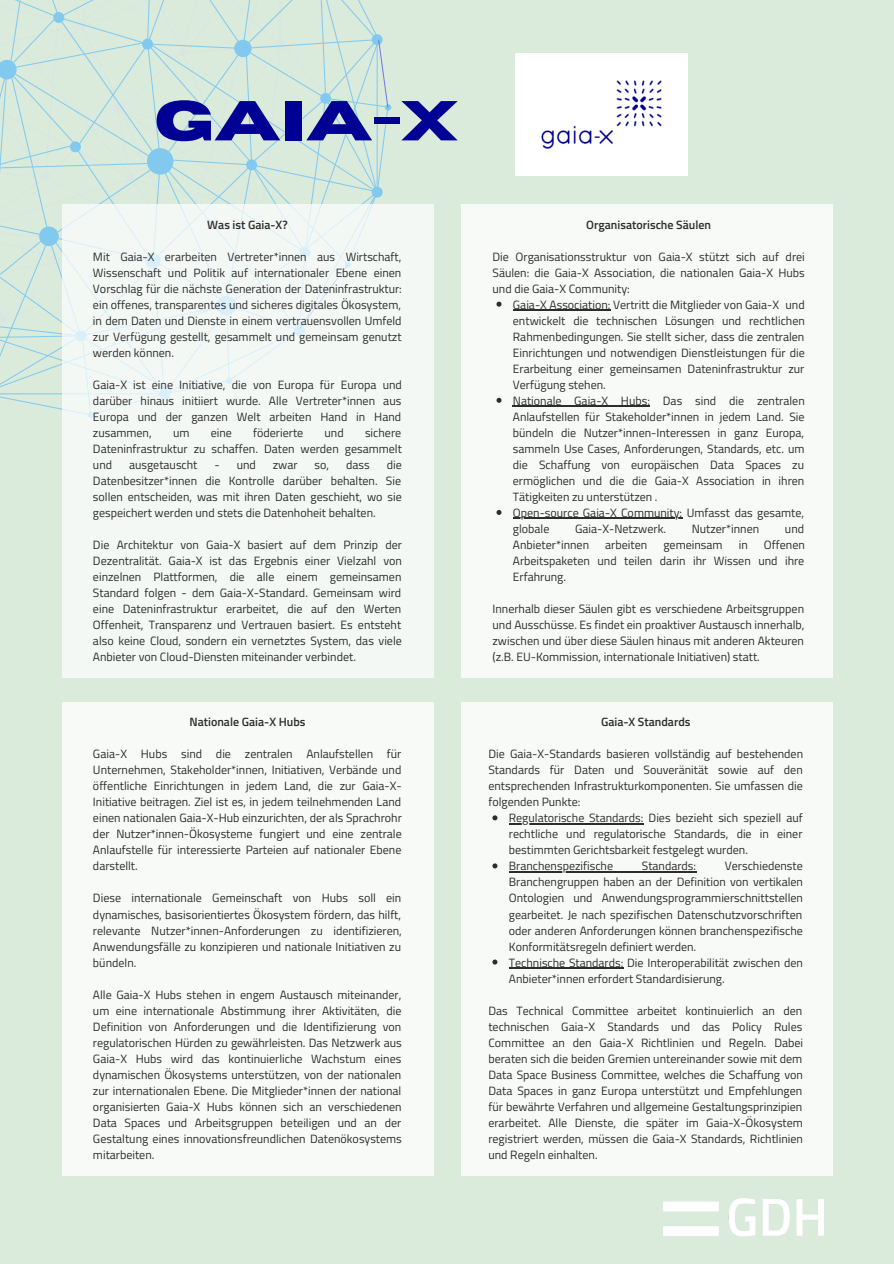
<style>
.page{position:relative;width:894px;height:1264px;background:#fff}
.page>*{position:absolute;margin:0;border:0;box-sizing:border-box;transform-origin:0 0}
.t1{font:700 56.1px "Horizon";color:#000094}
.t2{font:12px/16px "Titillium Web";color:#2d2d2d;text-align:justify}
.t3{font:600 12px "Titillium Web";color:#2d2d2d}
</style>
<div class="page">
<div style="left:0;top:0;width:893px;height:1263px;background:#daeadb"></div>
<svg style="left:0;top:0;width:391px;height:410px"></svg>
<div style="left:62px;top:204px;width:371px;height:473px;background:#f4f8f4"></div>
<div style="left:62px;top:702px;width:371px;height:473px;background:#f7faf7"></div>
<div style="left:461px;top:702px;width:371px;height:473px;background:#f7faf7"></div>
<div style="left:461px;top:204px;width:371px;height:473px;background:#f7faf7"></div>
<img style="left:663px;top:1198px;width:161px;height:39px">
<div style="left:515px;top:54px;width:172px;height:121px;background:#fff"></div>
<svg style="left:496px;top:302px;width:5px;height:5px"></svg>
<hr style="left:512px;top:310px;width:98px;height:1px;background:#2d2d2d">
<svg style="left:496px;top:398px;width:5px;height:5px"></svg>
<hr style="left:512px;top:406px;width:137px;height:1px;background:#2d2d2d">
<svg style="left:496px;top:510px;width:5px;height:5px"></svg>
<hr style="left:512px;top:518px;width:170px;height:1px;background:#2d2d2d">
<svg style="left:492px;top:815px;width:5px;height:5px"></svg>
<hr style="left:508px;top:823px;width:135px;height:1px;background:#2d2d2d">
<svg style="left:492px;top:863px;width:5px;height:5px"></svg>
<hr style="left:508px;top:871px;width:188px;height:1px;background:#2d2d2d">
<svg style="left:492px;top:959px;width:5px;height:5px"></svg>
<hr style="left:508px;top:967px;width:115px;height:1px;background:#2d2d2d">
<p class="t1" style="left:154px;top:93px;width:305px">GAIA-X</p>
<p class="t3" style="left:207px;top:215px;width:82px">Was ist Gaia-X?</p>
<p class="t2" style="left:93px;top:248px;width:310px">Mit Gaia-X erarbeiten Vertreter*innen aus Wirtschaft, Wissenschaft und Politik auf internationaler Ebene einen Vorschlag für die nächste Generation der Dateninfrastruktur: ein offenes, transparentes und sicheres digitales Ökosystem, in dem Daten und Dienste in einem vertrauensvollen Umfeld zur Verfügung gestellt, gesammelt und gemeinsam genutzt werden können.</p>
<p class="t2" style="left:93px;top:376px;width:310px">Gaia-X ist eine Initiative, die von Europa für Europa und darüber hinaus initiiert wurde. Alle Vertreter*innen aus Europa und der ganzen Welt arbeiten Hand in Hand zusammen,</p>
<p class="t2" style="left:173px;top:424px;width:18px">um</p>
<p class="t2" style="left:211px;top:424px;width:23px">eine</p>
<p class="t2" style="left:253px;top:424px;width:52px">föderierte</p>
<p class="t2" style="left:324px;top:424px;width:21px">und</p>
<p class="t2" style="left:93px;top:424px;width:310px;text-indent:272px">sichere Dateninfrastruktur zu schaffen. Daten werden gesammelt und</p>
<p class="t2" style="left:93px;top:456px;width:310px;text-indent:293px">die Datenbesitzer*innen die Kontrolle darüber behalten. Sie sollen entscheiden, was mit ihren Daten geschieht, wo sie gespeichert werden und stets die Datenhoheit behalten.</p>
<p class="t2" style="left:93px;top:536px;width:310px">Die Architektur von Gaia-X basiert auf dem Prinzip der Dezentralität. Gaia-X ist das Ergebnis einer Vielzahl von einzelnen Plattformen, die alle einem gemeinsamen Standard folgen - dem Gaia-X-Standard. Gemeinsam wird eine Dateninfrastruktur erarbeitet, die auf den Werten Offenheit, Transparenz und Vertrauen basiert. Es entsteht also keine Cloud, sondern ein vernetztes System, das viele Anbieter von Cloud-Diensten miteinander verbindet.</p>
<p class="t2" style="left:129px;top:456px;width:70px">ausgetauscht</p>
<p class="t2" style="left:214px;top:456px;width:43px">- und</p>
<p class="t2" style="left:273px;top:456px;width:26px">zwar</p>
<p class="t2" style="left:314px;top:456px;width:16px">so,</p>
<p class="t2" style="left:346px;top:456px;width:25px">dass</p>
<p class="t3" style="left:189px;top:712px;width:117px">Nationale Gaia-X Hubs</p>
<p class="t2" style="left:93px;top:745px;width:310px">Gaia-X Hubs sind die zentralen Anlaufstellen für Unternehmen, Stakeholder*innen, Initiativen, Verbände und öffentliche Einrichtungen in jedem Land, die zur Gaia-X-Initiative beitragen. Ziel ist es, in jedem teilnehmenden Land einen nationalen Gaia-X-Hub einzurichten, der als Sprachrohr der Nutzer*innen-Ökosysteme fungiert und eine zentrale Anlaufstelle für interessierte Parteien auf nationaler Ebene darstellt.</p>
<p class="t2" style="left:93px;top:890px;width:310px">Diese internationale Gemeinschaft von Hubs soll ein dynamisches, basisorientiertes Ökosystem fördern, das hilft, relevante Nutzer*innen-Anforderungen zu identifizieren, Anwendungsfälle zu konzipieren und nationale Initiativen zu bündeln.</p>
<p class="t2" style="left:93px;top:986px;width:310px">Alle Gaia-X Hubs stehen in engem Austausch miteinander, um eine internationale Abstimmung ihrer Aktivitäten, die Definition von Anforderungen und die Identifizierung von regulatorischen Hürden zu gewährleisten. Das Netzwerk aus Gaia-X Hubs wird das kontinuierliche Wachstum eines dynamischen Ökosystems unterstützen, von der nationalen zur internationalen Ebene. Die Mitglieder*innen der national organisierten Gaia-X Hubs können sich an verschiedenen Data Spaces und Arbeitsgruppen beteiligen und an der Gestaltung eines innovationsfreundlichen Datenökosystems mitarbeiten.</p>
<p class="t3" style="left:586px;top:215px;width:126px">Organisatorische Säulen</p>
<p class="t2" style="left:492px;top:248px;width:314px">Die Organisationsstruktur von Gaia-X stützt sich auf drei Säulen: die Gaia-X Association, die nationalen Gaia-X Hubs und die Gaia-X Community:</p>
<p class="t2" style="left:512px;top:296px;width:293px">Gaia-X Association: Vertritt die Mitglieder von Gaia-X und entwickelt die technischen Lösungen und rechtlichen Rahmenbedingungen. Sie stellt sicher, dass die zentralen Einrichtungen und notwendigen Dienstleistungen für die Erarbeitung einer gemeinsamen Dateninfrastruktur zur Verfügung stehen.</p>
<p class="t2" style="left:512px;top:392px;width:293px">Nationale Gaia-X Hubs: Das sind die zentralen Anlaufstellen für Stakeholder*innen in jedem Land. Sie bündeln die Nutzer*innen-Interessen in ganz Europa, sammeln Use Cases, Anforderungen, Standards, etc. um die Schaffung von europäischen Data Spaces zu ermöglichen und die die Gaia-X Association in ihren Tätigkeiten zu unterstützen .</p>
<p class="t2" style="left:512px;top:504px;width:293px">Open-source Gaia-X Community: Umfasst das gesamte, globale</p>
<p class="t2" style="left:575px;top:520px;width:92px">Gaia-X-Netzwerk.</p>
<p class="t2" style="left:691px;top:520px;width:69px">Nutzer*innen</p>
<p class="t2" style="left:784px;top:520px;width:21px">und</p>
<p class="t2" style="left:512px;top:536px;width:78px">Anbieter*innen</p>
<p class="t2" style="left:605px;top:536px;width:43px">arbeiten</p>
<p class="t2" style="left:663px;top:536px;width:61px">gemeinsam</p>
<p class="t2" style="left:738px;top:536px;width:11px">in</p>
<p class="t2" style="left:512px;top:536px;width:293px;text-indent:251px">Offenen Arbeitspaketen und teilen darin ihr Wissen und ihre Erfahrung.</p>
<p class="t2" style="left:492px;top:600px;width:313px">Innerhalb dieser Säulen gibt es verschiedene Arbeitsgruppen und Ausschüsse. Es findet ein proaktiver Austausch innerhalb, zwischen und über diese Säulen hinaus mit anderen Akteuren (z.B. EU-Kommission, internationale Initiativen) statt.</p>
<p class="t3" style="left:601px;top:712px;width:91px">Gaia-X Standards</p>
<p class="t2" style="left:488px;top:745px;width:316px">Die Gaia-X-Standards basieren vollständig auf bestehenden Standards für Daten und Souveränität sowie auf den entsprechenden Infrastrukturkomponenten. Sie umfassen die folgenden Punkte:</p>
<p class="t2" style="left:508px;top:809px;width:295px">Regulatorische Standards: Dies bezieht sich speziell auf rechtliche und regulatorische Standards, die in einer bestimmten Gerichtsbarkeit festgelegt wurden.</p>
<p class="t2" style="left:508px;top:858px;width:106px">Branchenspezifische</p>
<p class="t2" style="left:641px;top:858px;width:56px">Standards:</p>
<p class="t2" style="left:508px;top:858px;width:295px;text-indent:216px">Verschiedenste Branchengruppen haben an der Definition von vertikalen Ontologien und Anwendungsprogrammierschnittstellen gearbeitet. Je nach spezifischen Datenschutzvorschriften oder anderen Anforderungen können branchenspezifische Konformitätsregeln definiert werden.</p>
<p class="t2" style="left:508px;top:954px;width:295px">Technische Standards: Die Interoperabilität zwischen den<br>Anbieter*innen erfordert Standardisierung.</p>
<p class="t2" style="left:488px;top:1002px;width:316px">Das Technical Committee arbeitet kontinuierlich an den technischen Gaia-X Standards und das Policy Rules Committee an den Gaia-X Richtlinien und Regeln. Dabei beraten sich die beiden Gremien untereinander sowie mit dem Data Space Business Committee, welches die Schaffung von Data Spaces in ganz Europa unterstützt und Empfehlungen für bewährte Verfahren und allgemeine Gestaltungsprinzipien erarbeitet. Alle Dienste, die später im Gaia-X-Ökosystem registriert werden, müssen die Gaia-X Standards, Richtlinien und Regeln einhalten.</p>
</div>
